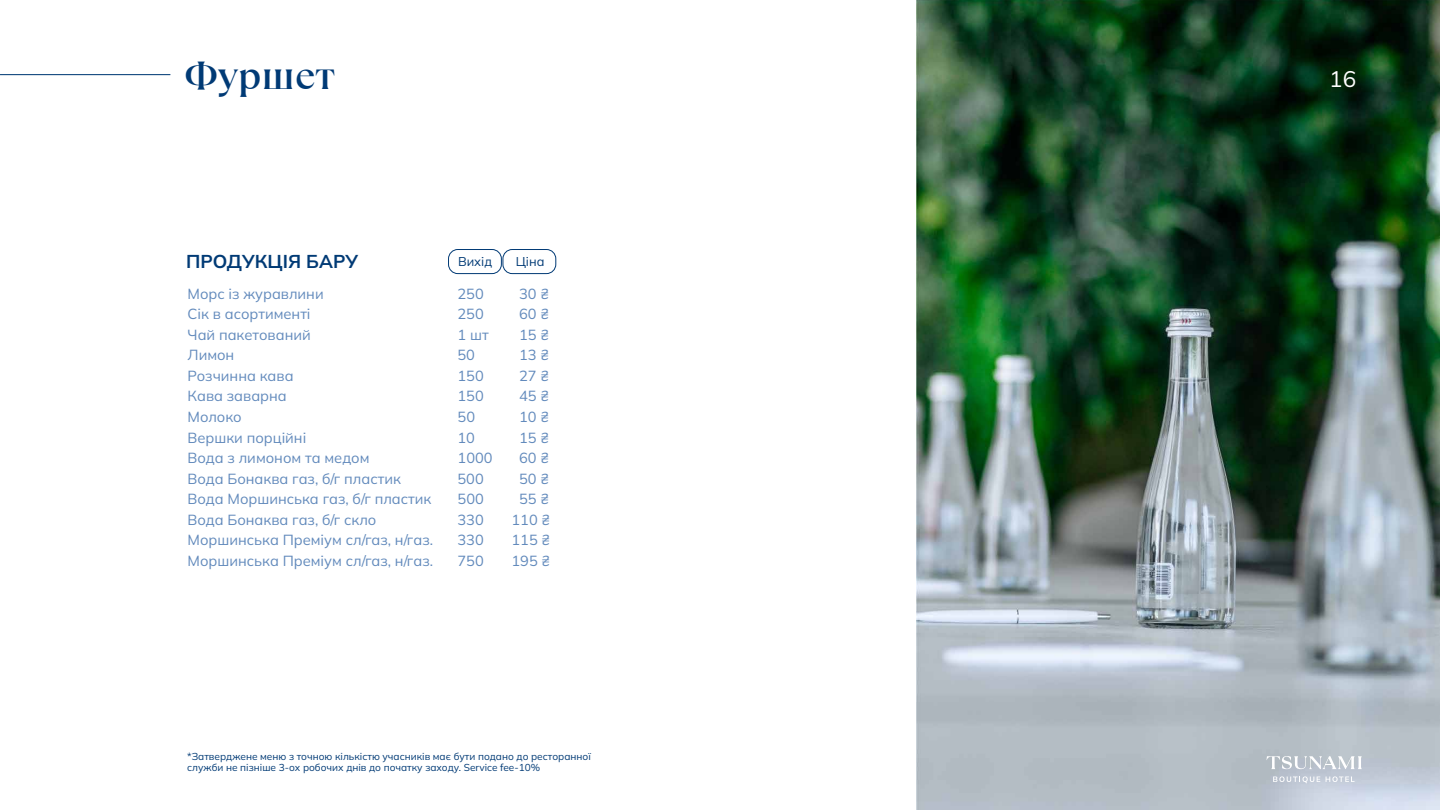
<style>
.page{position:relative;width:1440px;height:810px;background:#fff}
.page>*{position:absolute;margin:0;border:0;box-sizing:border-box;transform-origin:0 0}
.t1{font:500 39px "TT Ramillas Trl";color:#003a75}
.t2{font:22.5px "Mulish";color:#fff}
.t3{font:700 18.6px "Mulish";color:#003a75}
.t4{font:14.55px "Mulish";color:#628abc}
.t5{font:12.75px "Mulish";color:#003a75}
.t6{font:10.05px/11.9px "Mulish";color:#003a75}
.s1{font-size:14.48px}
</style>
<div class="page">
<img style="left:916px;top:0;width:524px;height:810px">
<hr style="left:0;top:74px;width:170px;height:1px;background:#003a75">
<div style="left:503px;top:249px;width:53px;height:25px;border:1px solid #003a75;border-radius:9px"></div>
<div style="left:448px;top:249px;width:54px;height:25px;border:1px solid #003a75;border-radius:9px"></div>
<svg style="left:1273px;top:776px;width:47px;height:7px"></svg>
<svg style="left:1326px;top:776px;width:29px;height:6px"></svg>
<svg style="left:1266px;top:756px;width:96px;height:13px"></svg>
<h1 class="t1" style="left:185px;top:52px;width:152px">Фуршет</h1>
<h2 class="t2" style="left:1329px;top:63px;width:28px">16</h2>
<p class="t3" style="left:186px;top:248px;width:173px">ПРОДУКЦІЯ БАРУ</p>
<p class="t4" style="left:188px;top:284px;width:138px">Морс із журавлини</p>
<p class="t4" style="left:458px;top:284px;width:28px">250</p>
<p class="t4" style="left:519px;top:284px;width:31px">30 <span class="s1">₴</span></p>
<p class="t4" style="left:188px;top:304px;width:125px">Сік в асортименті</p>
<p class="t4" style="left:458px;top:304px;width:28px">250</p>
<p class="t4" style="left:519px;top:304px;width:31px">60 <span class="s1">₴</span></p>
<p class="t4" style="left:188px;top:325px;width:125px">Чай пакетований</p>
<p class="t4" style="left:458px;top:325px;width:33px">1 шт</p>
<p class="t4" style="left:519px;top:325px;width:31px">15 <span class="s1">₴</span></p>
<p class="t4" style="left:188px;top:345px;width:48px">Лимон</p>
<p class="t4" style="left:458px;top:345px;width:19px">50</p>
<p class="t4" style="left:519px;top:345px;width:31px">13 <span class="s1">₴</span></p>
<p class="t4" style="left:188px;top:366px;width:107px">Розчинна кава</p>
<p class="t4" style="left:458px;top:366px;width:28px">150</p>
<p class="t4" style="left:519px;top:366px;width:31px">27 <span class="s1">₴</span></p>
<p class="t4" style="left:188px;top:386px;width:101px">Кава заварна</p>
<p class="t4" style="left:458px;top:386px;width:28px">150</p>
<p class="t4" style="left:519px;top:386px;width:31px">45 <span class="s1">₴</span></p>
<p class="t4" style="left:188px;top:407px;width:56px">Молоко</p>
<p class="t4" style="left:458px;top:407px;width:19px">50</p>
<p class="t4" style="left:519px;top:407px;width:31px">10 <span class="s1">₴</span></p>
<p class="t4" style="left:188px;top:427px;width:120px">Вершки порційні</p>
<p class="t4" style="left:458px;top:427px;width:19px">10</p>
<p class="t4" style="left:519px;top:427px;width:31px">15 <span class="s1">₴</span></p>
<p class="t4" style="left:188px;top:448px;width:183px">Вода з лимоном та медом</p>
<p class="t4" style="left:458px;top:448px;width:37px">1000</p>
<p class="t4" style="left:519px;top:448px;width:31px">60 <span class="s1">₴</span></p>
<p class="t4" style="left:188px;top:469px;width:215px">Вода Бонаква газ, б/г пластик</p>
<p class="t4" style="left:458px;top:469px;width:28px">500</p>
<p class="t4" style="left:519px;top:469px;width:31px">50 <span class="s1">₴</span></p>
<p class="t4" style="left:188px;top:489px;width:245px">Вода Моршинська газ, б/г пластик</p>
<p class="t4" style="left:458px;top:489px;width:28px">500</p>
<p class="t4" style="left:519px;top:489px;width:31px">55 <span class="s1">₴</span></p>
<p class="t4" style="left:188px;top:510px;width:190px">Вода Бонаква газ, б/г скло</p>
<p class="t4" style="left:458px;top:510px;width:28px">330</p>
<p class="t4" style="left:512px;top:510px;width:40px">110 <span class="s1">₴</span></p>
<p class="t4" style="left:188px;top:530px;width:247px">Моршинська Преміум сл/газ, н/газ.</p>
<p class="t4" style="left:458px;top:530px;width:28px">330</p>
<p class="t4" style="left:512px;top:530px;width:40px">115 <span class="s1">₴</span></p>
<p class="t4" style="left:188px;top:551px;width:247px">Моршинська Преміум сл/газ, н/газ.</p>
<p class="t4" style="left:458px;top:551px;width:28px">750</p>
<p class="t4" style="left:512px;top:551px;width:40px">195 <span class="s1">₴</span></p>
<p class="t5" style="left:458px;top:252px;width:36px">Вихід</p>
<p class="t5" style="left:516px;top:252px;width:30px">Ціна</p>
<p class="t6" style="left:187px;top:750px;width:405px">*Затверджене меню з точною кількістю учасників має бути подано до ресторанної служби не пізніше 3-ох робочих днів до початку заходу. Service fee-10%</p>
</div>
